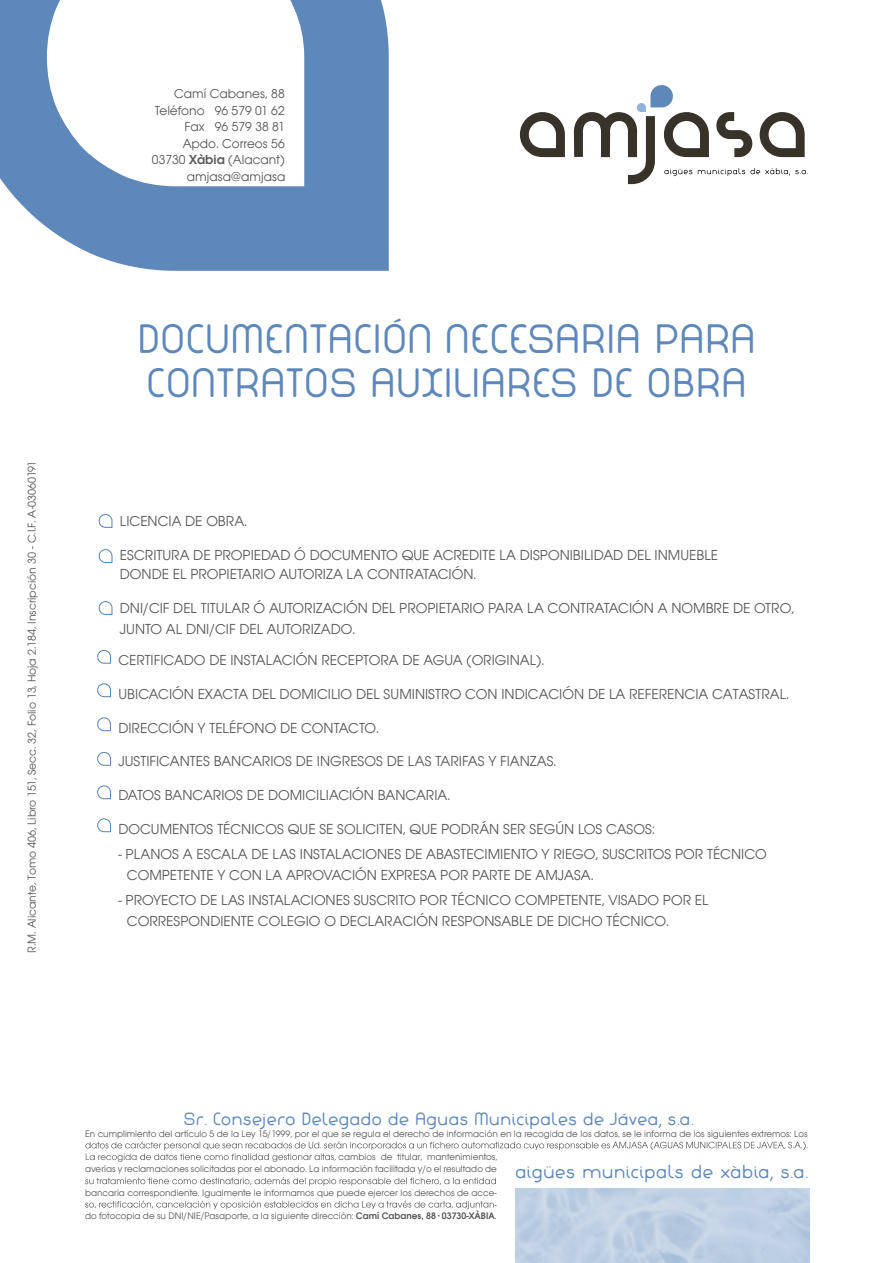
<style>
.page{position:relative;width:893px;height:1263px;background:#fff}
.page>*{position:absolute;margin:0;border:0;box-sizing:border-box;transform-origin:0 0}
.t1{font:36px/43.2px "Lachata";color:#5e88ba}
.t2{font:16.35px "Lachata";color:#5e88ba}
.t3{font:15.6px "Lachata";color:#5e88ba}
.t4{font:15px/21px "Avant Garde ITC";color:#57585a}
.t5{font:13.5px/16.5px "Avant Garde ITC";color:#57585a;text-align:right}
.t6{font:12px "Avant Garde ITC";color:#57585a}
.t7{font:9.75px/11.7px "Avant Garde ITC";color:#57585a;text-align:right}
.s1{font-weight:600}
</style>
<div class="page">
<svg style="left:0;top:0;width:389px;height:271px;fill:#5e88ba"></svg>
<svg style="left:520px;top:112px;width:45px;height:45px"></svg>
<svg style="left:85px;top:1141px;width:722px;height:21px"></svg>
<svg style="left:85px;top:1177px;width:411px;height:9px"></svg>
<svg style="left:85px;top:1200px;width:409px;height:9px"></svg>
<svg style="left:573px;top:85px;width:235px;height:99px"></svg>
<svg style="left:98px;top:514px;width:15px;height:14px"></svg>
<svg style="left:98px;top:549px;width:15px;height:14px"></svg>
<svg style="left:98px;top:601px;width:15px;height:14px"></svg>
<svg style="left:97px;top:649px;width:14px;height:15px"></svg>
<svg style="left:97px;top:683px;width:14px;height:15px"></svg>
<svg style="left:97px;top:717px;width:14px;height:15px"></svg>
<svg style="left:97px;top:785px;width:14px;height:15px"></svg>
<svg style="left:97px;top:752px;width:14px;height:14px"></svg>
<svg style="left:97px;top:818px;width:14px;height:15px"></svg>
<p class="t6" style="left:25px;top:953px;width:494px;rotate:-90deg">R.M. Alicante, Tomo 406, Libro 151, Secc. 32, Folio 13, Hoja 2.184, Inscripción 30 - C.I.F. A-03060191</p>
<p class="t5" style="left:152px;top:86px;width:134px">Camí Cabanes, 88<br>Teléfono 96 579 01 62<br>Fax 96 579 38 81<br>Apdo. Correos 56<br>03730 <span class="s1">Xàbia</span> (Alacant)</p>
<p class="t5" style="left:187px;top:168px;width:100px">amjasa@amjasa</p>
<h1 class="t1" style="left:137px;top:318px;width:620px">DOCUMENTACIÓN NECESARIA PARA<br>CONTRATOS AUXILIARES DE OBRA</h1>
<p class="t4" style="left:120px;top:511px;width:129px">LICENCIA DE OBRA.</p>
<p class="t4" style="left:120px;top:546px;width:600px;line-height:18.8px">ESCRITURA DE PROPIEDAD Ó DOCUMENTO QUE ACREDITE LA DISPONIBILIDAD DEL INMUEBLE<br>DONDE EL PROPIETARIO AUTORIZA LA CONTRATACIÓN.</p>
<p class="t4" style="left:120px;top:597px;width:676px">DNI/CIF DEL TITULAR Ó AUTORIZACIÓN DEL PROPIETARIO PARA LA CONTRATACIÓN A NOMBRE DE OTRO,<br>JUNTO AL DNI/CIF DEL AUTORIZADO.</p>
<p class="t4" style="left:118px;top:650px;width:427px">CERTIFICADO DE INSTALACIÓN RECEPTORA DE AGUA (ORIGINAL).</p>
<p class="t4" style="left:118px;top:683px;width:672px">UBICACIÓN EXACTA DEL DOMICILIO DEL SUMINISTRO CON INDICACIÓN DE LA REFERENCIA CATASTRAL.</p>
<p class="t4" style="left:118px;top:717px;width:262px">DIRECCIÓN Y TELÉFONO DE CONTACTO.</p>
<p class="t4" style="left:118px;top:751px;width:440px">JUSTIFICANTES BANCARIOS DE INGRESOS DE LAS TARIFAS Y FIANZAS.</p>
<p class="t4" style="left:118px;top:785px;width:333px">DATOS BANCARIOS DE DOMICILIACIÓN BANCARIA.</p>
<p class="t4" style="left:118px;top:818px;width:538px">DOCUMENTOS TÉCNICOS QUE SE SOLICITEN, QUE PODRÁN SER SEGÚN LOS CASOS:</p>
<p class="t4" style="left:127px;top:844px;width:641px;text-indent:-9px">- PLANOS A ESCALA DE LAS INSTALACIONES DE ABASTECIMIENTO Y RIEGO, SUSCRITOS POR TÉCNICO<br>COMPETENTE Y CON LA APROVACIÓN EXPRESA POR PARTE DE AMJASA.</p>
<p class="t4" style="left:127px;top:890px;width:583px;text-indent:-9px">- PROYECTO DE LAS INSTALACIONES SUSCRITO POR TÉCNICO COMPETENTE, VISADO POR EL<br>CORRESPONDIENTE COLEGIO O DECLARACIÓN RESPONSABLE DE DICHO TÉCNICO.</p>
<p class="t3" style="left:184px;top:1108px;width:512px">Sr. Consejero Delegado de Aguas Municipales de Jávea, s.a.</p>
<p class="t7" style="left:85px;top:1127px;width:724px">En cumplimiento del artículo 5 de la Ley 15/1999, por el que se regula el derecho de información en la recogida de los datos, se le informa de los siguientes extremos: Los</p>
<p class="t7" style="left:85px;top:1150px;width:414px;line-height:12.5px">cambios de titular, mantenimientos,<br>averías y reclamaciones solicitadas por el abonado. La información facilitada y/o el resultado de</p>
<p class="t7" style="left:85px;top:1187px;width:413px">bancaria correspondiente. Igualmente le informamos que puede ejercer los derechos de acce--<br>do fotocopia de su DNI/NIE/Pasaporte, a la siguiente dirección: <span class="s1">Camí Cabanes, 88 · 03730-XÀBIA</span>.</p>
<p class="t2" style="left:515px;top:1161px;width:294px">aigües municipals de xàbia, s.a.</p>
</div>
